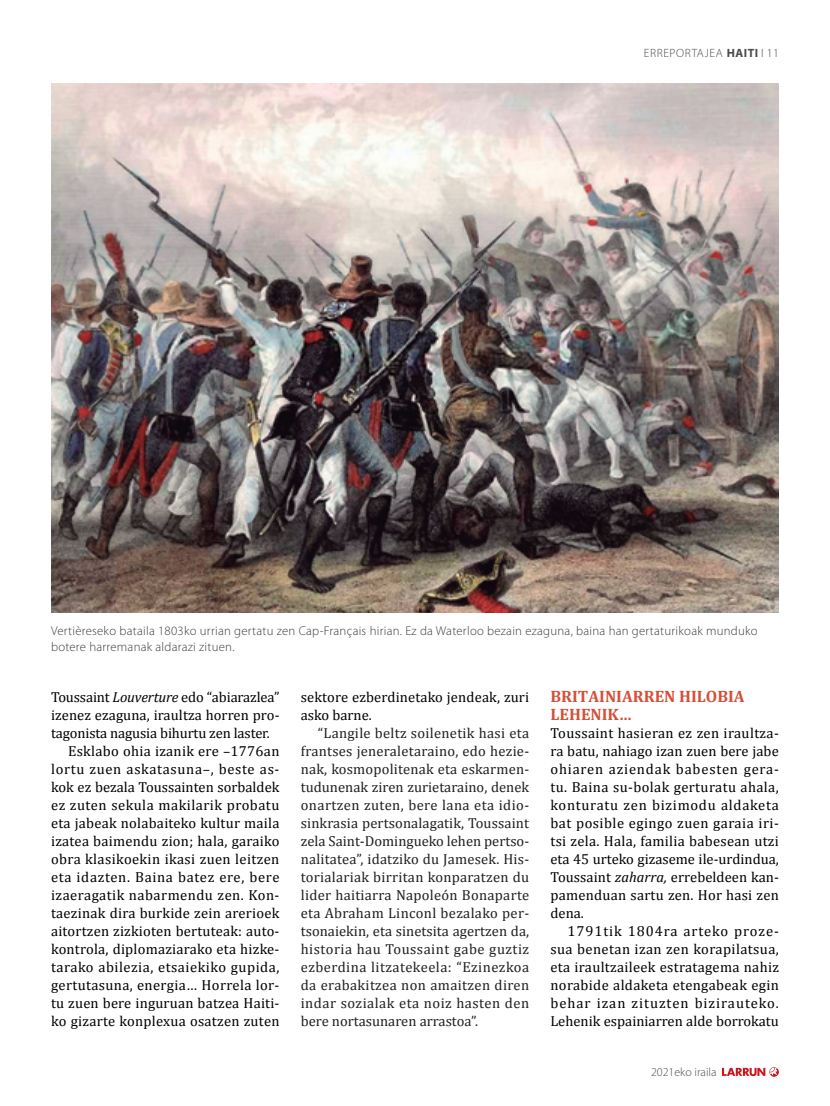
<style>
.page{position:relative;width:830px;height:1106px;background:#fff}
.page>*{position:absolute;margin:0;border:0;box-sizing:border-box;transform-origin:0 0}
.t1{font:700 16.5px/18px "Cambria";color:#d54f37}
.t2{font:14.55px/18px "Cambria";letter-spacing:.015em;color:#000001;text-align:justify}
.t3{font:14.55px/18px "Cambria";color:#231f20;text-align:justify}
.t4{font:14.55px "Cambria";letter-spacing:-.01em;color:#000001}
.t5{font:14.55px "Cambria";letter-spacing:.035em;color:#000001}
.t6{font:14.55px "Cambria";letter-spacing:.045em;color:#000001}
.t7{font:300 12.75px/16.5px "Myriad Pro";letter-spacing:.02em;color:#3e3e3f}
.t8{font:300 12px "Myriad Pro";letter-spacing:.05em;color:#4b4c4d}
.t9{font:300 12px "Myriad Pro";letter-spacing:.01em;color:#4b4c4d}
.s1{font-weight:700}
.s2{font-style:italic}
</style>
<div class="page">
<svg style="left:722px;top:1067px;width:56px;height:9px"></svg>
<img style="left:51px;top:83px;width:727px;height:529px">
<p class="t8" style="left:643px;top:45px;width:136px">ERREPORTAJEA <span class="s1">HAITI</span> І 11</p>
<p class="t7" style="left:51px;top:622px;width:707px">Vertièreseko bataila 1803ko urrian gertatu zen Cap-Français hirian. Ez da Waterloo bezain ezaguna, baina han gertaturikoak munduko botere harremanak aldarazi zituen.</p>
<p class="t4" style="left:51px;top:688px;width:230px">Toussaint <span class="s2">Louverture</span> edo “abiarazlea”</p>
<p class="t2" style="left:51px;top:706px;width:230px">izenez ezaguna, iraultza horren pro-</p>
<p class="t4" style="left:51px;top:724px;width:220px">tagonista nagusia bihurtu zen laster.</p>
<p class="t2" style="left:68px;top:742px;width:213px">Esklabo ohia izanik ere –1776an</p>
<p class="t6" style="left:51px;top:760px;width:230px">lortu zuen askatasuna–, beste as-</p>
<p class="t2" style="left:51px;top:778px;width:230px">kok ez bezala Toussainten sorbaldek</p>
<p class="t5" style="left:51px;top:796px;width:230px">ez zuten sekula makilarik probatu</p>
<p class="t2" style="left:51px;top:814px;width:230px">eta jabeak nolabaiteko kultur maila</p>
<p class="t2" style="left:51px;top:832px;width:230px">izatea baimendu zion; hala, garaiko</p>
<p class="t2" style="left:51px;top:850px;width:230px">obra klasikoekin ikasi zuen leitzen</p>
<p class="t6" style="left:51px;top:868px;width:230px">eta idazten. Baina batez ere, bere</p>
<p class="t2" style="left:51px;top:886px;width:230px">izaeragatik nabarmendu zen. Kon-</p>
<p class="t2" style="left:51px;top:904px;width:230px">taezinak dira burkide zein arerioek</p>
<p class="t2" style="left:51px;top:922px;width:230px">aitortzen zizkioten bertuteak: auto-</p>
<p class="t2" style="left:51px;top:940px;width:230px">kontrola, diplomaziarako eta hizke-</p>
<p class="t5" style="left:51px;top:958px;width:230px">tarako abilezia, etsaiekiko gupida,</p>
<p class="t2" style="left:51px;top:976px;width:230px">gertutasuna, energia… Horrela lor-</p>
<p class="t2" style="left:51px;top:994px;width:230px">tu zuen bere inguruan batzea Haiti-</p>
<p class="t2" style="left:51px;top:1012px;width:230px">ko gizarte konplexua osatzen zuten</p>
<p class="t2" style="left:300px;top:688px;width:230px">sektore ezberdinetako jendeak, zuri asko barne.</p>
<p class="t3" style="left:300px;top:724px;width:230px;text-indent:17px">“Langile beltz soilenetik hasi eta frantses jeneraletaraino, edo hezie&shy;nak, kosmopolitenak eta eskarmen&shy;tudunenak ziren zurietaraino, denek onartzen zuten, bere lana eta idio&shy;sinkrasia pertsonalagatik, Toussaint zela Saint-Domingueko lehen pertso&shy;nalitatea”, idatziko du Jamesek. His&shy;torialariak birritan konparatzen du lider haitiarra Napoleón Bonaparte eta Abraham Linconl bezalako per&shy;tsonaiekin, eta sinetsita agertzen da, historia hau Toussaint gabe guztiz ezberdina litzatekeela: “Ezinezkoa da erabakitzea non amaitzen diren indar sozialak eta noiz hasten den bere nortasunaren arrastoa”.</p>
<p class="t1" style="left:550px;top:687px;width:195px">BRITAINIARREN HILOBIA<br>LEHENIK…</p>
<p class="t2" style="left:550px;top:724px;width:230px">Toussaint hasieran ez zen iraultza&shy;ra batu, nahiago izan zuen bere jabe ohiaren aziendak babesten gera&shy;tu. Baina su-bolak gerturatu ahala, konturatu zen bizimodu aldaketa bat posible egingo zuen garaia iri&shy;tsi zela. Hala, familia babesean utzi eta 45 urteko gizaseme ile-urdindua, Toussaint <span class="s2">zaharra,</span> errebeldeen kan&shy;pamenduan sartu zen. Hor hasi zen dena.</p>
<p class="t2" style="left:550px;top:922px;width:230px;text-indent:17px">1791tik 1804ra arteko proze&shy;sua benetan izan zen korapilatsua, eta iraultzaileek estratagema nahiz norabide aldaketa etengabeak egin behar izan zituzten bizirauteko.<br>Lehenik espainiarren alde borrokatu</p>
<p class="t9" style="left:650px;top:1065px;width:67px">2021eko iraila</p>
</div>
